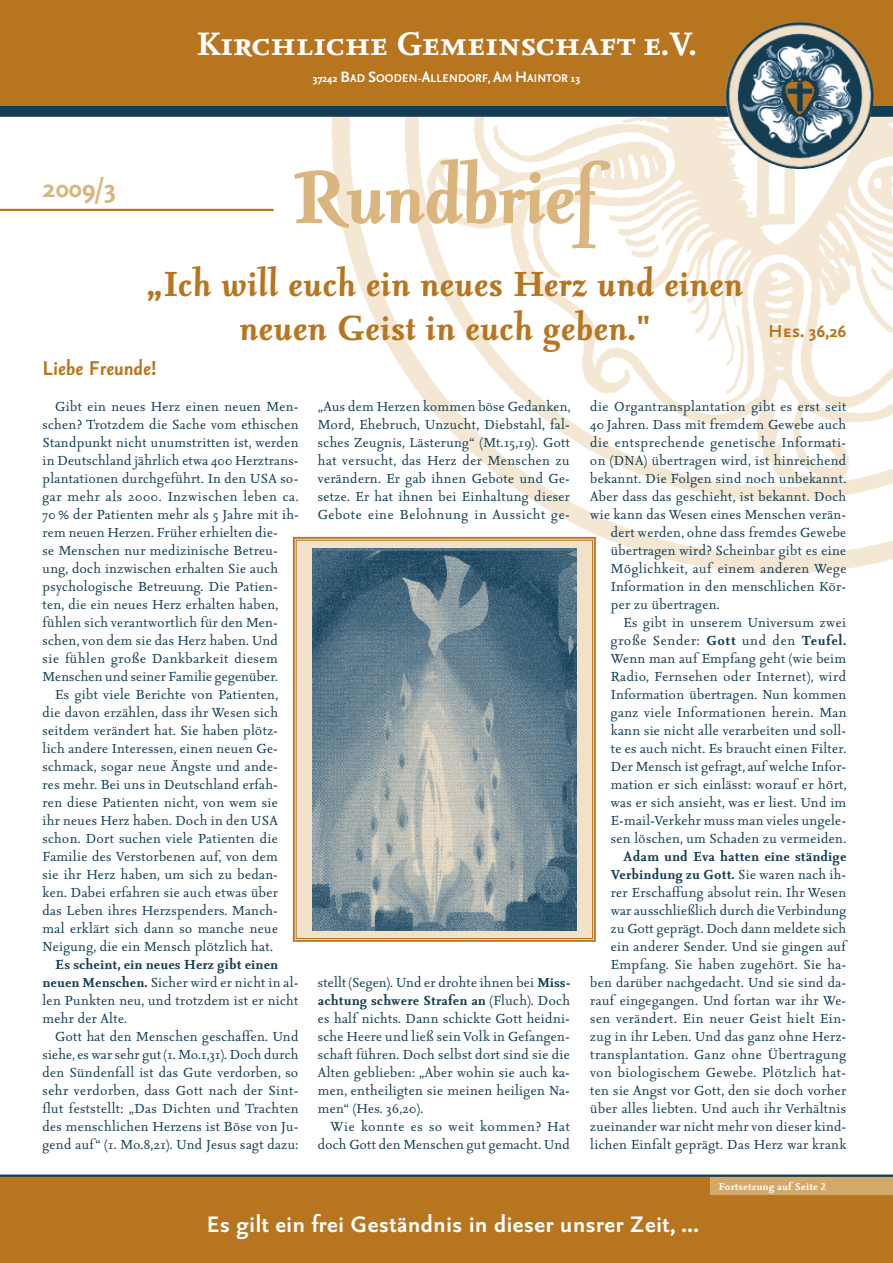
<style>
.page{position:relative;width:893px;height:1263px;background:#fff}
.page>*{position:absolute;margin:0;border:0;box-sizing:border-box;transform-origin:0 0}
.t1{font:italic 700 90px "Seria";color:#dab67e}
.t2{font:italic 700 42px/43.5px "Seria";letter-spacing:.025em;color:#b77520;text-align:center}
.t3{font:39px "Seria Bold Caps";color:#fff}
.t4{font:33px "Seria Sans Bold Caps";color:#dab67e}
.t5{font:700 27px "Seria Sans";letter-spacing:.025em;color:#fff}
.t6{font:italic 700 24px "Seria Sans";letter-spacing:.025em;color:#b77520}
.t7{font:21px "Seria Sans Bold Caps";color:#b77520}
.t8{font:15.75px/18px "Seria";letter-spacing:.025em;color:#143d53;text-align:justify}
.t9{font:15.75px "Seria";letter-spacing:.05em;color:#143d53}
.t10{font:700 13.5px "Seria Sans";letter-spacing:.01em;color:#fff}
.t11{font:700 12px "Seria Lf";letter-spacing:.025em;color:#fff}
.s1{font-size:18px}
.s2{font-weight:700}
</style>
<div class="page">
<div style="left:0;top:1176px;width:893px;height:87px;background:#b77520"></div>
<img style="left:332px;top:117px;width:561px;height:456px">
<div style="left:0;top:102px;width:893px;height:15px;background:#143d53"></div>
<div style="left:0;top:0;width:893px;height:105px;background:#b77520"></div>
<hr style="left:0;top:209px;width:274px;height:2px;background:#b77520">
<hr style="left:0;top:1174px;width:893px;height:3px;background:#143d53">
<img style="left:726px;top:22px;width:74px;height:141px">
<svg style="left:292px;top:536px;width:305px;height:406px;background:#889699"></svg>
<div style="left:296px;top:540px;width:297px;height:399px;border:1px solid #b77520"></div>
<div style="left:710px;top:1177px;width:183px;height:17px;background:#d4a86a"></div>
<h3 class="t4" style="left:43px;top:172px;width:76px">2009/3</h3>
<h3 class="t3" style="left:196px;top:25px;width:502px">Kirchliche Gemeinschaft e.V.</h3>
<p class="t10" style="left:313px;top:72px;width:269px">37242 <span class="s1">B</span>AD <span class="s1">S</span>OODEN-<span class="s1">A</span>LLENDORF, <span class="s1">A</span>M <span class="s1">H</span>AINTOR 13</p>
<h1 class="t1" style="left:292px;top:150px;width:304px">Rundbrief</h1>
<h2 class="t2" style="left:146px;top:263px;width:597px">„Ich will euch ein neues Herz und einen neuen Geist in euch geben."</h2>
<h3 class="t7" style="left:769px;top:320px;width:79px">Hes. 36,26</h3>
<h3 class="t6" style="left:43px;top:356px;width:115px">Liebe Freunde!</h3>
<p class="t8" style="left:43px;top:398px;width:258px;text-align:left;text-indent:13px">Gibt ein neues Herz einen neuen Men&shy;schen? Trotzdem die Sache vom ethischen Standpunkt nicht unumstritten ist, werden in Deutschland jährlich etwa 400 Herztrans&shy;plantationen durchgeführt. In den USA so&shy;gar mehr als 2000. Inzwischen leben ca.<br>70 % der Patienten mehr als 5 Jahre mit ih&shy;rem neuen Herzen. Früher erhielten die-<br>se Menschen nur medizinische Betreu&shy;ung, doch inzwischen erhalten Sie auch psychologische Betreuung. Die Patien&shy;ten, die ein neues Herz erhalten haben, fühlen sich verantwortlich für den Men&shy;schen, von dem sie das Herz haben. Und<br>sie fühlen große Dankbarkeit diesem Menschen und seiner Familie gegenüber.</p>
<p class="t8" style="left:43px;top:686px;width:237px;text-indent:13px">Es gibt viele Berichte von Patienten, die davon erzählen, dass ihr Wesen sich seitdem verändert hat. Sie haben plötz&shy;lich andere Interessen, einen neuen Ge&shy;schmack, sogar neue Ängste und ande&shy;res mehr. Bei uns in Deutschland erfah&shy;ren diese Patienten nicht, von wem sie ihr neues Herz haben. Doch in den USA schon. Dort suchen viele Patienten die Familie des Verstorbenen auf, von dem sie ihr Herz haben, um sich zu bedan&shy;ken. Dabei erfahren sie auch etwas über das Leben ihres Herzspenders. Manch&shy;mal erklärt sich dann so manche neue Neigung, die ein Mensch plötzlich hat.</p>
<p class="t8" style="left:43px;top:956px;width:258px;text-align:left;text-indent:13px"><span class="s2">Es scheint, ein neues Herz gibt einen neuen Menschen.</span> Sicher wird er nicht in al&shy;len Punkten neu, und trotzdem ist er nicht mehr der Alte.</p>
<p class="t8" style="left:43px;top:1028px;width:258px;text-indent:13px">Gott hat den Menschen geschaffen. Und siehe, es war sehr gut (1. Mo.1,31). Doch durch den Sündenfall ist das Gute verdorben, so sehr verdorben, dass Gott nach der Sint&shy;flut feststellt: „Das Dichten und Trachten des menschlichen Herzens ist Böse von Ju&shy;gend auf“ (1. Mo.8,21). Und Jesus sagt dazu:</p>
<p class="t8" style="left:318px;top:398px;width:254px">„Aus dem Herzen kommen böse Gedanken, Mord, Ehebruch, Unzucht, Diebstahl, fal&shy;sches Zeugnis, Lästerung“ (Mt.15,19). Gott hat versucht, das Herz der Menschen zu verändern. Er gab ihnen Gebote und Ge&shy;setze. Er hat ihnen bei Einhaltung dieser Gebote eine Belohnung in Aussicht ge-</p>
<p class="t8" style="left:318px;top:974px;width:254px">stellt (Segen). Und er drohte ihnen bei <span class="s2">Miss&shy;achtung schwere Strafen an</span> (Fluch). Doch es half nichts. Dann schickte Gott heidni&shy;sche Heere und ließ sein Volk in Gefangen&shy;schaft führen. Doch selbst dort sind sie die Alten geblieben: „Aber wohin sie auch ka&shy;men, entheiligten sie meinen heiligen Na&shy;men“ (Hes. 36,20).</p>
<p class="t8" style="left:318px;top:1118px;width:254px;text-align:right">Wie konnte es so weit kommen? Hat doch Gott den Menschen gut gemacht. Und</p>
<p class="t8" style="left:590px;top:398px;width:258px">die Organtransplantation gibt es erst seit</p>
<p class="t8" style="left:590px;top:416px;width:257px">40 Jahren. Dass mit fremdem Gewebe auch</p>
<p class="t8" style="left:590px;top:434px;width:257px">die entsprechende genetische Informati-</p>
<p class="t8" style="left:590px;top:452px;width:257px">on (DNA) übertragen wird, ist hinreichend</p>
<p class="t8" style="left:590px;top:470px;width:257px">bekannt. Die Folgen sind noch unbekannt.</p>
<p class="t8" style="left:590px;top:488px;width:257px">Aber dass das geschieht, ist bekannt. Doch</p>
<p class="t8" style="left:590px;top:506px;width:257px">wie kann das Wesen eines Menschen verän-</p>
<p class="t8" style="left:611px;top:524px;width:237px">dert werden, ohne dass fremdes Gewebe</p>
<p class="t8" style="left:611px;top:542px;width:237px">übertragen wird? Scheinbar gibt es eine</p>
<p class="t8" style="left:611px;top:560px;width:237px">Möglichkeit, auf einem anderen Wege</p>
<p class="t8" style="left:611px;top:578px;width:237px">Information in den menschlichen Kör-</p>
<p class="t8" style="left:611px;top:596px;width:110px">per zu übertragen.</p>
<p class="t8" style="left:624px;top:614px;width:224px">Es gibt in unserem Universum zwei</p>
<p class="t9" style="left:611px;top:633px;width:237px">große Sender: <span class="s2">Gott</span> und den <span class="s2">Teufel.</span></p>
<p class="t8" style="left:611px;top:650px;width:237px">Wenn man auf Empfang geht (wie beim</p>
<p class="t8" style="left:611px;top:668px;width:237px">Radio, Fernsehen oder Internet), wird</p>
<p class="t8" style="left:611px;top:686px;width:237px">Information übertragen. Nun kommen</p>
<p class="t8" style="left:611px;top:704px;width:237px">ganz viele Informationen herein. Man</p>
<p class="t8" style="left:611px;top:722px;width:237px">kann sie nicht alle verarbeiten und soll-</p>
<p class="t8" style="left:611px;top:740px;width:237px">te es auch nicht. Es braucht einen Filter.</p>
<p class="t8" style="left:611px;top:758px;width:237px">Der Mensch ist gefragt, auf welche Infor-</p>
<p class="t8" style="left:611px;top:776px;width:237px">mation er sich einlässt: worauf er hört,</p>
<p class="t8" style="left:611px;top:794px;width:237px">was er sich ansieht, was er liest. Und im</p>
<p class="t8" style="left:611px;top:812px;width:237px">E-mail-Verkehr muss man vieles ungele-</p>
<p class="t8" style="left:611px;top:830px;width:237px">sen löschen, um Schaden zu vermeiden.</p>
<p class="t8" style="left:590px;top:848px;width:257px;text-align:right"><span class="s2">Adam und Eva hatten eine ständige Verbindung zu Gott.</span> Sie waren nach ih&shy;rer Erschaffung absolut rein. Ihr Wesen war ausschließlich durch die Verbindung<br>zu Gott geprägt. Doch dann meldete sich ein anderer Sender. Und sie gingen auf Empfang. Sie haben zugehört. Sie ha&shy;ben darüber nachgedacht. Und sie sind da&shy;rauf eingegangen. Und fortan war ihr We&shy;sen verändert. Ein neuer Geist hielt Ein&shy;zug in ihr Leben. Und das ganz ohne Herz&shy;transplantation. Ganz ohne Übertragung von biologischem Gewebe. Plötzlich hat&shy;ten sie Angst vor Gott, den sie doch vorher über alles liebten. Und auch ihr Verhältnis zueinander war nicht mehr von dieser kind&shy;lichen Einfalt geprägt. Das Herz war krank</p>
<p class="t11" style="left:719px;top:1180px;width:109px">Fortsetzung auf Seite 2</p>
<h3 class="t5" style="left:207px;top:1211px;width:494px">Es gilt ein frei Geständnis in dieser unsrer Zeit, ...</h3>
</div>
